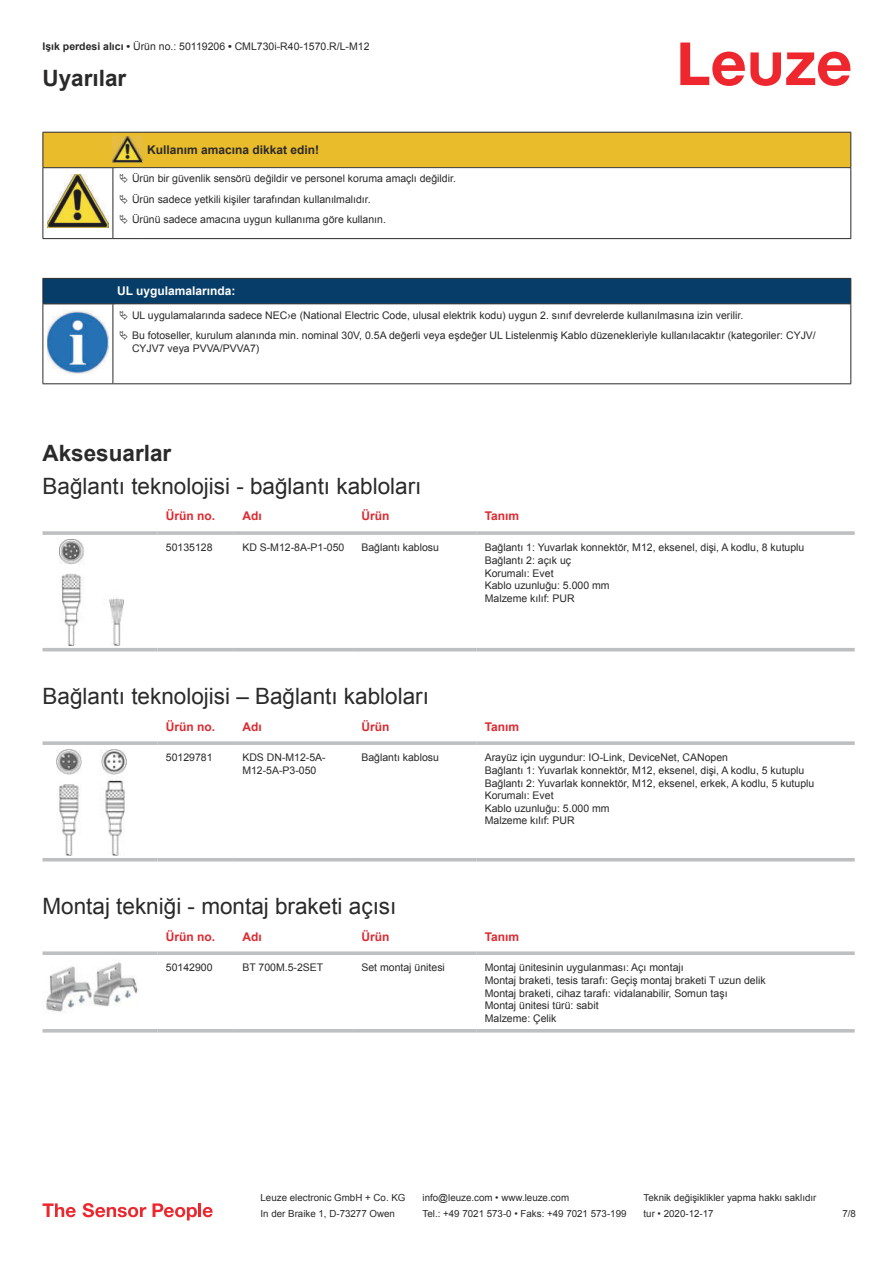
<style>
.page{position:relative;width:893px;height:1263px;background:#fff}
.page>*{position:absolute;margin:0;border:0;box-sizing:border-box;transform-origin:0 0}
.t1{font:22.5px "Arial";color:#2b292a}
.t2{font:700 22.5px "Arial";color:#2b292a}
.t3{font:700 12px "Arial";color:#db2a30}
.t4{font:700 12px "Arial";color:#2b292a}
.t5{font:700 12px "Arial";color:#fff}
.t6{font:10.5px/12.6px "Arial";color:#2b292a}
.t7{font:9.75px "Arial";color:#2b292a}
.s1{font-weight:700}
</style>
<div class="page">
<svg style="left:680px;top:43px;width:170px;height:43px"></svg>
<svg style="left:43px;top:645px;width:812px;height:7px"></svg>
<svg style="left:43px;top:531px;width:114px;height:4px"></svg>
<hr style="left:157px;top:531px;width:77px;height:4px;background:#c5c7c9">
<svg style="left:234px;top:531px;width:119px;height:4px"></svg>
<svg style="left:353px;top:531px;width:123px;height:4px"></svg>
<hr style="left:476px;top:531px;width:379px;height:4px;background:#c5c7c9">
<hr style="left:43px;top:648px;width:114px;height:3px;background:#bdbfc1">
<hr style="left:157px;top:648px;width:77px;height:3px;background:#bdbfc1">
<hr style="left:234px;top:648px;width:119px;height:3px;background:#bdbfc1">
<hr style="left:353px;top:648px;width:123px;height:3px;background:#bdbfc1">
<hr style="left:476px;top:648px;width:379px;height:3px;background:#bdbfc1">
<img style="left:59px;top:539px;width:65px;height:106px">
<svg style="left:43px;top:757px;width:812px;height:105px"></svg>
<svg style="left:43px;top:741px;width:114px;height:4px"></svg>
<svg style="left:157px;top:741px;width:77px;height:4px"></svg>
<svg style="left:234px;top:741px;width:119px;height:4px"></svg>
<svg style="left:353px;top:741px;width:123px;height:4px"></svg>
<svg style="left:476px;top:741px;width:379px;height:4px;background:#c3c5c7"></svg>
<hr style="left:43px;top:858px;width:114px;height:3px;background:#bdbfc1">
<hr style="left:157px;top:858px;width:77px;height:3px;background:#bdbfc1">
<hr style="left:234px;top:858px;width:119px;height:3px;background:#bdbfc1">
<hr style="left:353px;top:858px;width:123px;height:3px;background:#bdbfc1">
<hr style="left:476px;top:858px;width:379px;height:3px;background:#bdbfc1">
<img style="left:56px;top:749px;width:70px;height:106px">
<svg style="left:43px;top:1032px;width:812px;height:1px"></svg>
<svg style="left:43px;top:951px;width:114px;height:4px"></svg>
<svg style="left:157px;top:951px;width:77px;height:4px"></svg>
<svg style="left:234px;top:951px;width:119px;height:4px"></svg>
<svg style="left:353px;top:951px;width:123px;height:4px"></svg>
<svg style="left:476px;top:951px;width:379px;height:4px;background:#c4c5c7"></svg>
<hr style="left:43px;top:1029px;width:114px;height:3px;background:#bdbfc1">
<hr style="left:157px;top:1029px;width:77px;height:3px;background:#bdbfc1">
<hr style="left:234px;top:1029px;width:119px;height:3px;background:#bdbfc1">
<hr style="left:353px;top:1029px;width:123px;height:3px;background:#bdbfc1">
<hr style="left:476px;top:1029px;width:379px;height:3px;background:#bdbfc1">
<img style="left:46px;top:962px;width:92px;height:50px">
<svg style="left:43px;top:1203px;width:33px;height:14px"></svg>
<svg style="left:83px;top:1203px;width:63px;height:14px"></svg>
<svg style="left:153px;top:1203px;width:44px;height:17px"></svg>
<hr style="left:198px;top:1203px;width:3px;height:14px;background:#ed272d">
<svg style="left:203px;top:1207px;width:10px;height:10px"></svg>
<hr style="left:43px;top:238px;width:70px;height:1px;background:#2b292a">
<hr style="left:113px;top:238px;width:30px;height:1px;background:#2b292a">
<hr style="left:143px;top:238px;width:708px;height:1px;background:#2b292a">
<hr style="left:43px;top:304px;width:1px;height:75px;background:#2b292a">
<hr style="left:113px;top:304px;width:1px;height:75px;background:#2b292a">
<hr style="left:850px;top:304px;width:1px;height:75px;background:#2b292a">
<hr style="left:43px;top:383px;width:70px;height:1px;background:#2b292a">
<hr style="left:113px;top:383px;width:738px;height:1px;background:#2b292a">
<img style="left:47px;top:358px;width:58px;height:15px">
<svg style="left:43px;top:132px;width:808px;height:106px"></svg>
<svg style="left:43px;top:278px;width:808px;height:80px"></svg>
<p class="t6" style="left:43px;top:41px;width:328px"><span class="s1">Işık perdesi alıcı •</span> Ürün no.: 50119206 <span class="s1">•</span> CML730i-R40-1570.R/L-M12</p>
<h1 class="t2" style="left:43px;top:63px;width:85px">Uyarılar</h1>
<p class="t4" style="left:147px;top:141px;width:174px">Kullanım amacına dikkat edin!</p>
<p class="t6" style="left:132px;top:169px;width:325px;line-height:20.2px">Ürün bir güvenlik sensörü değildir ve personel koruma amaçlı değildir.<br>Ürün sadece yetkili kişiler tarafından kullanılmalıdır.<br>Ürünü sadece amacına uygun kullanıma göre kullanın.</p>
<p class="t5" style="left:117px;top:283px;width:120px">UL uygulamalarında:</p>
<p class="t6" style="left:132px;top:305px;width:685px;line-height:20.2px">UL uygulamalarında sadece NEC›e (National Electric Code, ulusal elektrik kodu) uygun 2. sınıf devrelerde kullanılmasına izin verilir.<br>Bu fotoseller, kurulum alanında min. nominal 30V, 0.5A değerli veya eşdeğer UL Listelenmiş Kablo düzenekleriyle kullanılacaktır (kategoriler: CYJV/</p>
<p class="t6" style="left:132px;top:341px;width:129px">CYJV7 veya PVVA/PVVA7)</p>
<h1 class="t2" style="left:43px;top:437px;width:130px">Aksesuarlar</h1>
<h1 class="t1" style="left:43px;top:471px;width:380px">Bağlantı teknolojisi - bağlantı kabloları</h1>
<p class="t3" style="left:166px;top:508px;width:51px">Ürün no.</p>
<p class="t3" style="left:242px;top:508px;width:21px">Adı</p>
<p class="t3" style="left:361px;top:512px;width:29px">Ürün</p>
<p class="t3" style="left:485px;top:508px;width:36px">Tanım</p>
<p class="t6" style="left:166px;top:542px;width:48px">50135128</p>
<p class="t6" style="left:242px;top:542px;width:104px">KD S-M12-8A-P1- 050</p>
<p class="t6" style="left:361px;top:541px;width:79px">Bağlantı kablosu</p>
<p class="t6" style="left:485px;top:541px;width:321px">Bağlantı 1: Yuvarlak konnektör, M12, eksenel, dişi, A kodlu, 8 kutuplu<br>Bağlantı 2: açık uç<br>Korumalı: Evet<br>Kablo uzunluğu: 5.000 mm<br>Malzeme kılıf: PUR</p>
<h1 class="t1" style="left:43px;top:681px;width:388px">Bağlantı teknolojisi – Bağlantı kabloları</h1>
<p class="t3" style="left:166px;top:718px;width:51px">Ürün no.</p>
<p class="t3" style="left:242px;top:718px;width:21px">Adı</p>
<p class="t3" style="left:361px;top:722px;width:29px">Ürün</p>
<p class="t3" style="left:485px;top:718px;width:36px">Tanım</p>
<p class="t6" style="left:166px;top:752px;width:48px">50129781</p>
<p class="t6" style="left:242px;top:752px;width:85px">KDS DN-M12-5A-<br>M12-5A-P3-050</p>
<p class="t6" style="left:361px;top:751px;width:79px">Bağlantı kablosu</p>
<p class="t6" style="left:485px;top:751px;width:331px">Arayüz için uygundur: IO-Link, DeviceNet, CANopen<br>Bağlantı 1: Yuvarlak konnektör, M12, eksenel, dişi, A kodlu, 5 kutuplu Bağlantı 2: Yuvarlak konnektör, M12, eksenel, erkek, A kodlu, 5 kutuplu Korumalı: Evet<br>Kablo uzunluğu: 5.000 mm<br>Malzeme kılıf: PUR</p>
<h1 class="t1" style="left:43px;top:891px;width:355px">Montaj tekniği - montaj braketi açısı</h1>
<p class="t3" style="left:166px;top:928px;width:51px">Ürün no.</p>
<p class="t3" style="left:242px;top:928px;width:21px">Adı</p>
<p class="t3" style="left:361px;top:932px;width:29px">Ürün</p>
<p class="t3" style="left:485px;top:928px;width:36px">Tanım</p>
<p class="t6" style="left:166px;top:962px;width:48px">50142900</p>
<p class="t6" style="left:242px;top:962px;width:82px">BT 700M.5-2SET</p>
<p class="t6" style="left:361px;top:961px;width:85px">Set montaj ünitesi</p>
<p class="t6" style="left:485px;top:961px;width:282px">Montaj ünitesinin uygulanması: Açı montajı<br>Montaj braketi, tesis tarafı: Geçiş montaj braketi T uzun delik Montaj braketi, cihaz tarafı: vidalanabilir, Somun taşı<br>Montaj ünitesi türü: sabit<br>Malzeme: Çelik</p>
<p class="t7" style="left:261px;top:1191px;width:146px">Leuze electronic GmbH + Co. KG</p>
<p class="t7" style="left:423px;top:1191px;width:148px">info@leuze.com • www.leuze.com</p>
<p class="t7" style="left:644px;top:1191px;width:174px">Teknik değişiklikler yapma hakkı saklıdır</p>
<p class="t7" style="left:261px;top:1207px;width:136px">In der Braike 1, D-73277 Owen</p>
<p class="t7" style="left:423px;top:1207px;width:205px">Tel.: +49 7021 573-0 • Faks: +49 7021 573-199</p>
<p class="t7" style="left:644px;top:1207px;width:72px">tur • 2020-12-17</p>
<p class="t7" style="left:842px;top:1210px;width:15px">7 /8</p>
</div>
